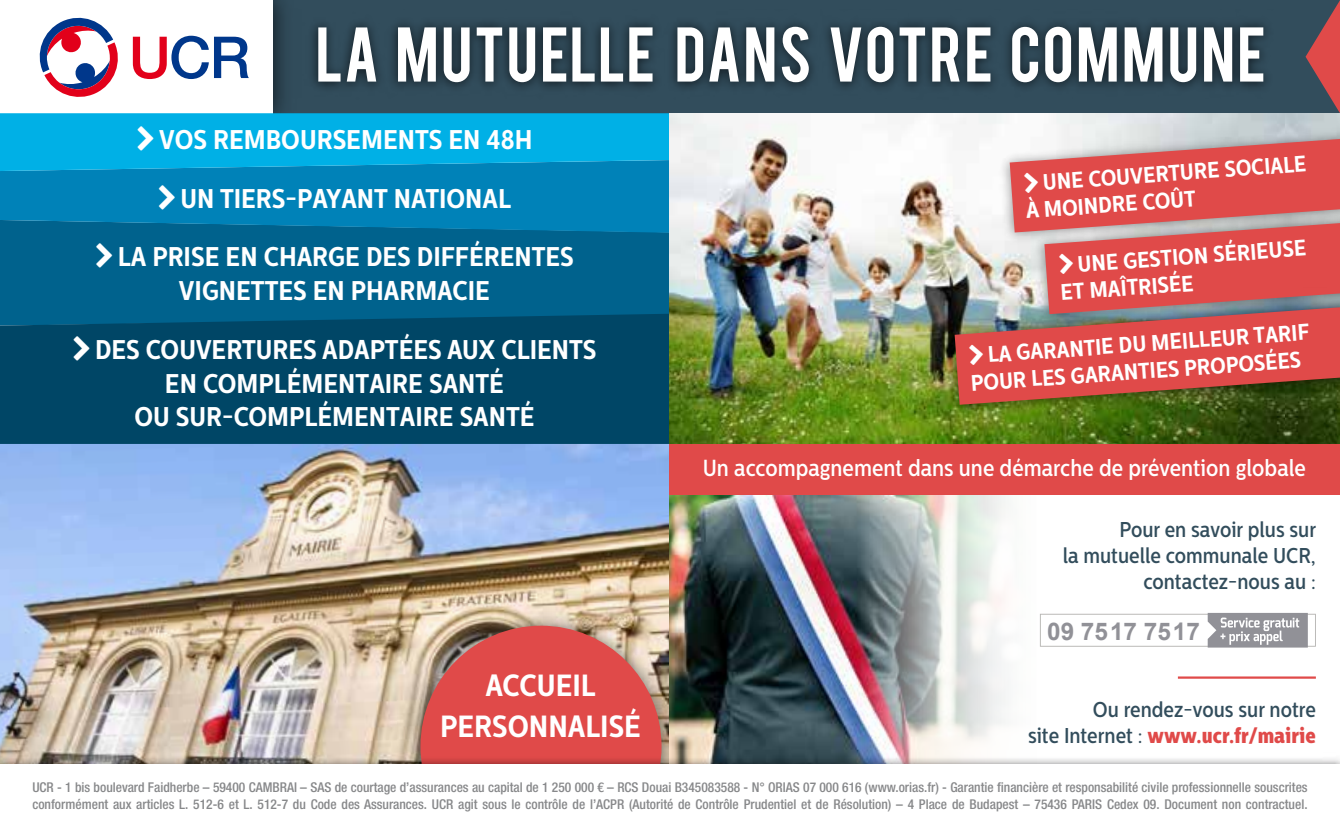
<style>
.page{position:relative;width:1340px;height:830px;background:#fff}
.page>*{position:absolute;margin:0;border:0;box-sizing:border-box;transform-origin:0 0}
.t1{font:60.75px "Bebas";letter-spacing:.025em;color:#fff}
.t2{font:700 30.6px/40.5px "Centrale Sans Cnd";color:#fff;text-align:center}
.t3{font:700 27px/58.5px "Centrale Sans Cnd";color:#fff;text-align:center}
.t4{font:700 24.3px "Arial";color:#919197}
.t5{font:500 23.18px "Centrale Sans Cnd";color:#fff}
.t6{font:700 22.5px/27px "Centrale Sans Cnd";color:#fff}
.t7{font:500 21.38px/25.7px "Centrale Sans Cnd";color:#324d5c;text-align:right}
.t8{font:21.38px "Centrale Sans Cnd X Bold";color:#e04a49}
.t9{font:500 condensed 13.5px/16.2px "Helvetica Neue LT Std";color:#87888a}
.s1{font-family:"Centrale Sans Cnd";font-weight:500;color:#324d5c}
</style>
<div class="page">
<svg style="left:19px;top:0;width:1320px;height:113px;background:#2a414e"></svg>
<img style="left:0;top:443px;width:669px;height:309px">
<div style="left:0;top:0;width:273px;height:113px;background:#fff"></div>
<svg style="left:39px;top:17px;width:79px;height:80px"></svg>
<svg style="left:133px;top:36px;width:116px;height:43px"></svg>
<div style="left:0;top:233px;width:669px;height:80px;background:#00628d"></div>
<svg style="left:0;top:171px;width:669px;height:62px;background:#007eb3"></svg>
<div style="left:0;top:313px;width:669px;height:130px;background:#004666"></div>
<div style="left:669px;top:443px;width:670px;height:52px;background:#e04a49"></div>
<svg style="left:1305px;top:2px;width:34px;height:110px;background:#874b52"></svg>
<img style="left:669px;top:113px;width:616px;height:330px">
<img style="left:1285px;top:113px;width:54px;height:330px">
<img style="left:993px;top:119px;width:346px;height:16px">
<img style="left:939px;top:288px;width:400px;height:132px">
<img style="left:398px;top:603px;width:271px;height:149px">
<svg style="left:420px;top:625px;width:241px;height:127px;background:#d55b56"></svg>
<img style="left:669px;top:495px;width:187px;height:257px">
<img style="left:856px;top:495px;width:150px;height:257px">
<img style="left:0;top:752px;width:1339px;height:12px">
<svg style="left:1040px;top:612px;width:275px;height:35px"></svg>
<hr style="left:1177px;top:676px;width:138px;height:2px;background:#e04a49">
<svg style="left:0;top:113px;width:678px;height:58px;background:#04ace1"></svg>
<svg style="left:159px;top:184px;width:16px;height:25px"></svg>
<svg style="left:96px;top:243px;width:16px;height:24px"></svg>
<svg style="left:74px;top:335px;width:15px;height:25px"></svg>
<svg style="left:954px;top:135px;width:385px;height:269px;background:#cf6c68"></svg>
<h1 class="t1" style="left:315px;top:10px;width:952px">LA MUTUELLE DANS VOTRE COMMUNE</h1>
<h3 class="t3" style="left:118px;top:111px;width:457px">VOS REMBOURSEMENTS EN 48H<br>UN TIERS-PAYANT NATIONAL<br>LA PRISE EN CHARGE DES DIFFÉRENTES</h3>
<h3 class="t3" style="left:95px;top:261px;width:503px;text-align:left;text-indent:84px">VIGNETTES EN PHARMACIE<br>DES COUVERTURES ADAPTÉES AUX CLIENTS</h3>
<h3 class="t3" style="left:134px;top:366px;width:402px;line-height:33.8px">EN COMPLÉMENTAIRE SANTÉ<br>OU SUR-COMPLÉMENTAIRE SANTÉ</h3>
<h2 class="t2" style="left:440px;top:665px;width:202px">ACCUEIL<br>PERSONNALISÉ</h2>
<h3 class="t6" style="left:1023px;top:170px;width:284px;text-indent:19px;rotate:-4deg">UNE COUVERTURE SOCIALE<br>À MOINDRE COÛT</h3>
<h3 class="t6" style="left:1057px;top:252px;width:249px;text-indent:19px;rotate:-4deg">UNE GESTION SÉRIEUSE<br>ET MAÎTRISÉE</h3>
<h3 class="t6" style="left:968px;top:342px;width:342px;text-indent:19px;rotate:-4deg">LA GARANTIE DU MEILLEUR TARIF<br>POUR LES GARANTIES PROPOSÉES</h3>
<h3 class="t5" style="left:703px;top:454px;width:604px">Un accompagnement dans une démarche de prévention globale</h3>
<h3 class="t7" style="left:1062px;top:517px;width:255px">Pour en savoir plus sur<br>la mutuelle communale UCR, contactez-nous au :</h3>
<h3 class="t4" style="left:1047px;top:613px;width:154px">09 7517 7517</h3>
<h3 class="t7" style="left:1092px;top:696px;width:224px">Ou rendez-vous sur notre</h3>
<h3 class="t8" style="left:1028px;top:721px;width:289px"><span class="s1">site Internet :</span> www.ucr.fr/mairie</h3>
<p class="t9" style="left:32px;top:778px;width:1276px">UCR - 1 bis boulevard Faidherbe – 59400 CAMBRAI – SAS de courtage d’assurances au capital de 1 250 000 € – RCS Douai B345083588 - N° ORIAS 07 000 616 (www.orias.fr) - Garantie financière et responsabilité civile professionnelle souscrites conformément aux articles L. 512-6 et L. 512-7 du Code des Assurances. UCR agit sous le contrôle de l’ACPR (Autorité de Contrôle Prudentiel et de Résolution) – 4 Place de Budapest – 75436 PARIS Cedex 09. Document non contractuel.</p>
</div>
